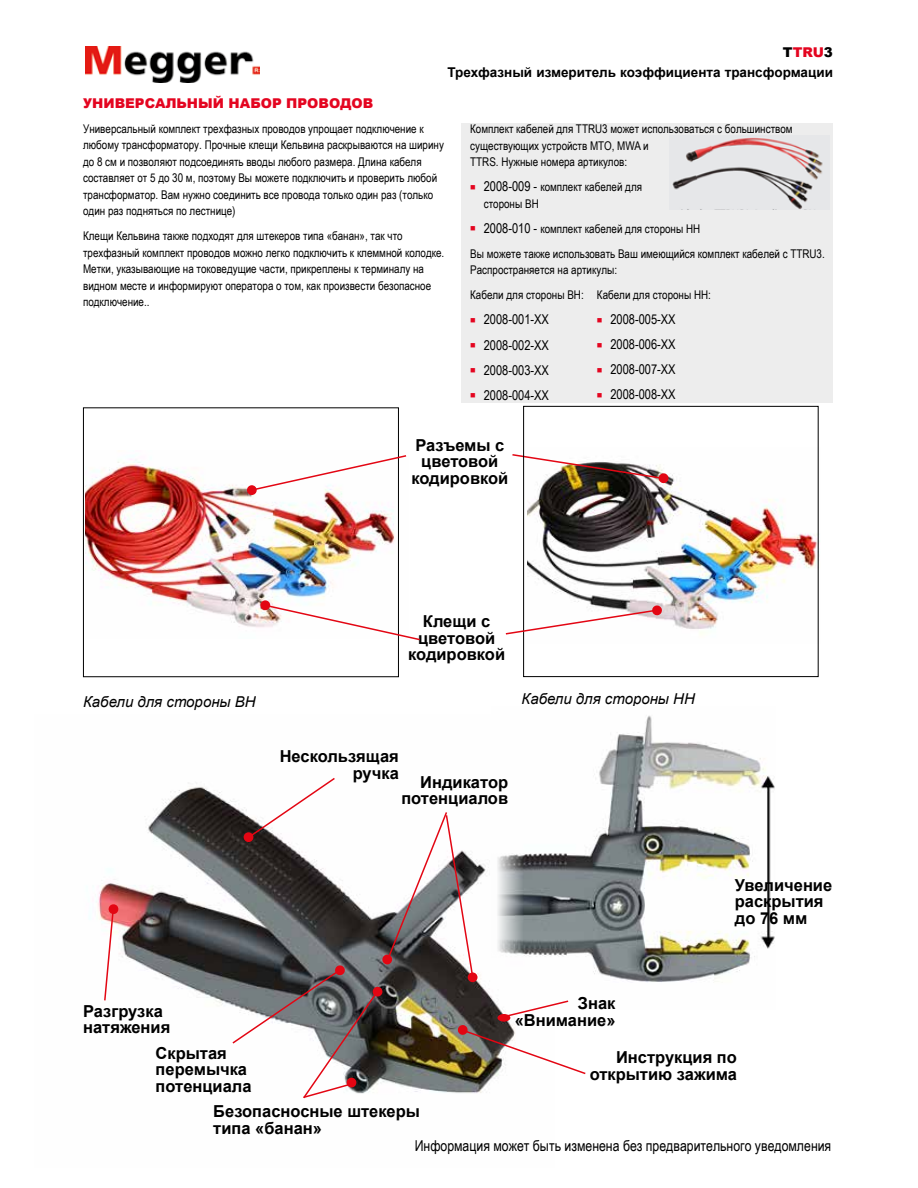
<style>
.page{position:relative;width:918px;height:1188px;background:#fff}
.page>*{position:absolute;margin:0;border:0;box-sizing:border-box;transform-origin:0 0}
.t1{font:700 16.5px/16.5px "Arial";color:#000;text-align:right}
.t2{font:15px "Arial Narrow";color:#000}
.t3{font:italic 15px "Arial";color:#000}
.t4{font:13.5px "Arial Narrow";color:#000}
.t5{font:700 13.5px "Arial";color:#000}
.t6{font:900 13.5px "Arial";color:#e40520}
.t7{font:12px/16.5px "Arial Narrow";color:#000}
.s1{color:#000}
.s2{color:#e40520}
.s3{font-size:13.5px}
</style>
<div class="page">
<div style="left:461px;top:123px;width:372px;height:280px;background:#ededed"></div>
<img style="left:85px;top:459px;width:310px;height:169px">
<img style="left:85px;top:46px;width:174px;height:37px">
<div style="left:83px;top:407px;width:316px;height:270px;border:1px solid #000"></div>
<img style="left:89px;top:783px;width:142px;height:222px">
<img style="left:587px;top:715px;width:188px;height:267px">
<svg style="left:103px;top:904px;width:16px;height:98px"></svg>
<div style="left:247px;top:485px;width:10px;height:10px;background:#e30613;border-radius:50%"></div>
<svg style="left:251px;top:454px;width:156px;height:38px"></svg>
<svg style="left:231px;top:778px;width:356px;height:321px"></svg>
<img style="left:528px;top:474px;width:292px;height:161px">
<img style="left:512px;top:454px;width:157px;height:30px">
<div style="left:523px;top:406px;width:296px;height:271px;border:1px solid #000"></div>
<svg style="left:505px;top:605px;width:157px;height:31px"></svg>
<div style="left:260px;top:600px;width:10px;height:10px;background:#e30613;border-radius:50%"></div>
<svg style="left:264px;top:604px;width:156px;height:37px"></svg>
<img style="left:672px;top:137px;width:151px;height:72px">
<p class="t6" style="left:783px;top:43px;width:52px"><span class="s1">T</span>TRU<span class="s1">3</span></p>
<p class="t5" style="left:447px;top:64px;width:387px">Трехфазный измеритель коэффициента трансформации</p>
<p class="t6" style="left:83px;top:93px;width:292px">УНИВЕРСАЛЬНЫЙ НАБОР ПРОВОДОВ</p>
<p class="t7" style="left:83px;top:120px;width:362px">Универсальный комплект трехфазных проводов упрощает подключение к любому трансформатору. Прочные клещи Кельвина раскрываются на ширину до 8 см и позволяют подсоединять вводы любого размера. Длина кабеля составляет от 5 до 30 м, поэтому Вы можете подключить и проверить любой трансформатор. Вам нужно соединить все провода только один раз (только один раз подняться по лестнице)</p>
<p class="t7" style="left:83px;top:227px;width:363px">Клещи Кельвина также подходят для штекеров типа «банан», так что трехфазный комплект проводов можно легко подключить к клеммной колодке.<br>Метки, указывающие на токоведущие части, прикреплены к терминалу на видном месте и информируют оператора о том, как произвести безопасное подключение..</p>
<p class="t7" style="left:470px;top:120px;width:324px">Комплект кабелей для TTRU3 может использоваться с большинством существующих устройств MTO, MWA и<br>TTRS. Нужные номера артикулов:</p>
<p class="t7" style="left:484px;top:178px;width:160px;text-indent:-14px"><span class="s2">■</span> <span class="s3">2008-009 -</span> комплект кабелей для стороны ВН</p>
<p class="t7" style="left:470px;top:216px;width:356px;line-height:25px"><span class="s2">■</span> <span class="s3">2008-010 -</span> комплект кабелей для стороны НН<br>Вы можете также использовать Ваш имеющийся комплект кабелей с TTRU3.</p>
<p class="t7" style="left:470px;top:257px;width:148px;line-height:25px">Распространяется на артикулы:<br>Кабели для стороны ВН:</p>
<p class="t4" style="left:470px;top:310px;width:80px"><span class="s2">■</span> 2008-001-XX</p>
<p class="t4" style="left:470px;top:335px;width:80px"><span class="s2">■</span> 2008-002-XX</p>
<p class="t4" style="left:470px;top:360px;width:80px"><span class="s2">■</span> 2008-003-XX</p>
<p class="t4" style="left:470px;top:385px;width:80px"><span class="s2">■</span> 2008-004-XX</p>
<p class="t7" style="left:597px;top:286px;width:116px">Кабели для стороны НН:</p>
<p class="t4" style="left:597px;top:309px;width:80px"><span class="s2">■</span> 2008-005-XX</p>
<p class="t4" style="left:597px;top:334px;width:80px"><span class="s2">■</span> 2008-006-XX</p>
<p class="t4" style="left:597px;top:359px;width:80px"><span class="s2">■</span> 2008-007-XX</p>
<p class="t4" style="left:597px;top:385px;width:80px"><span class="s2">■</span> 2008-008-XX</p>
<h1 class="t1" style="left:411px;top:437px;width:99px;text-align:center">Разъемы с цветовой кодировкой</h1>
<h1 class="t1" style="left:408px;top:614px;width:99px;text-align:center">Клещи с цветовой кодировкой</h1>
<p class="t3" style="left:83px;top:692px;width:174px">Кабели для стороны ВН</p>
<p class="t3" style="left:522px;top:689px;width:175px">Кабели для стороны НН</p>
<h1 class="t1" style="left:83px;top:1003px;width:89px;text-align:left">Разгрузка натяжения</h1>
<h1 class="t1" style="left:156px;top:1045px;width:97px;text-align:left">Скрытая перемычка потенциала</h1>
<h1 class="t1" style="left:280px;top:749px;width:121px">Нескользящая ручка</h1>
<h1 class="t1" style="left:401px;top:774px;width:108px">Индикатор потенциалов</h1>
<h1 class="t1" style="left:735px;top:877px;width:99px;text-align:left">Увеличение раскрытия до 76 мм</h1>
<h1 class="t1" style="left:515px;top:996px;width:102px">Знак «Внимание»</h1>
<h1 class="t1" style="left:590px;top:1050px;width:149px">Инструкция по открытию зажима</h1>
<h1 class="t1" style="left:213px;top:1103px;width:208px;text-align:left">Безопасносные штекеры типа «банан»</h1>
<p class="t2" style="left:415px;top:1135px;width:418px">Информация может быть изменена без предварительного уведомления</p>
</div>
